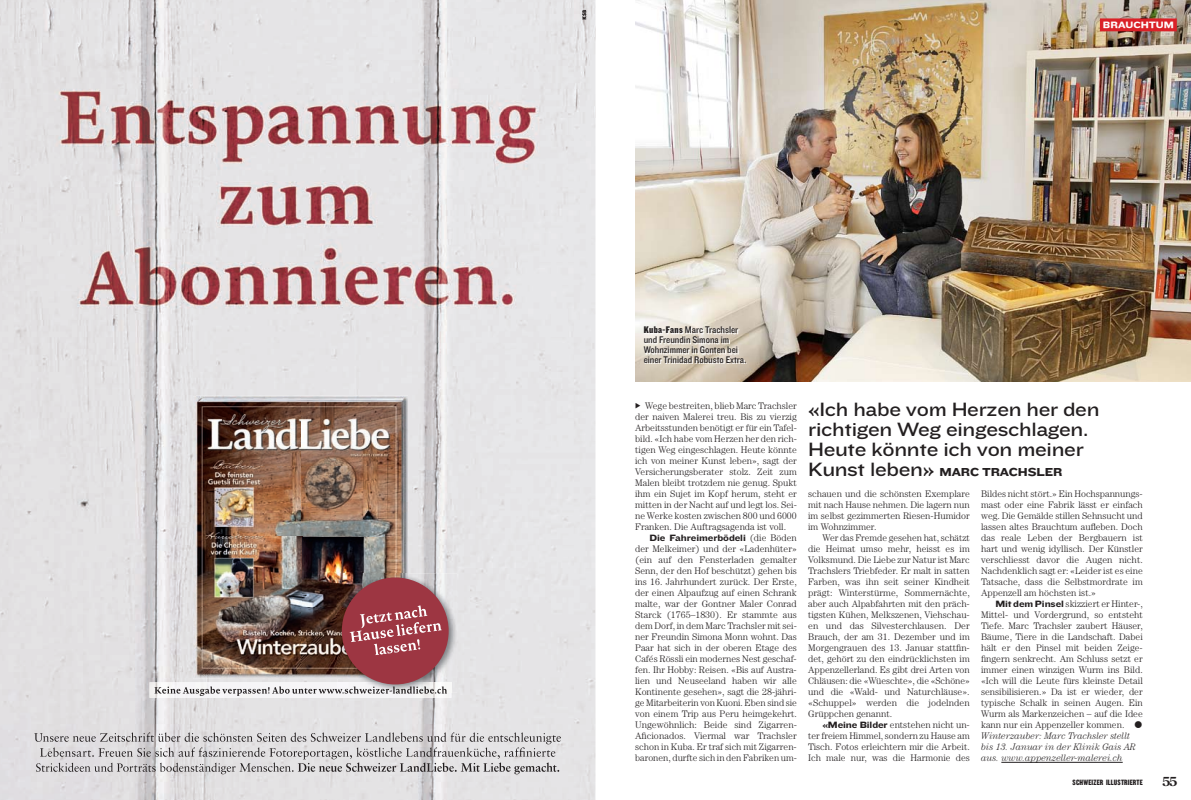
<style>
.page{position:relative;width:1191px;height:800px;background:#fff}
.page>*{position:absolute;margin:0;border:0;box-sizing:border-box;transform-origin:0 0}
.t1{font:20px/20px "Knockout HTF33 Junior Heviwt";letter-spacing:-.015em;color:#231f20}
.t2{font:700 12.5px "Century Old Style Std";color:#231f20}
.t3{font:12px "Knockout HTF53 Heviweight";letter-spacing:-.01em;color:#231f20}
.t4{font:10px/10px "Knockout HTF30 Junior Welterwt";color:#231f20}
.t5{font:300 9.5px/11px "Century Std";color:#231f20;text-align:justify}
.t6{font:italic 300 9.5px/11px "Century Std";color:#231f20}
.t7{font:9.5px "Knockout HTF53 Heviweight";letter-spacing:-.01em;color:#231f20}
.t8{font:9.5px "Knockout HTF53 Heviweight";letter-spacing:-.005em;color:#fff}
.t9{font:8px "Knockout HTF69 Full Liteweight";letter-spacing:.02em;color:#231f20}
.s1{font-family:"Knockout HTF70 Full Welterwt"}
.s2{font-family:"Century Std";font-weight:300}
.s3{font-family:"Knockout HTF33 Junior Heviwt";font-size:20px}
.s4{font-family:"Knockout HTF53 Heviweight";font-weight:400}
</style>
<div class="page">
<img style="left:635px;top:0;width:556px;height:381px">
<img style="left:0;top:0;width:595px;height:799px">
<img style="left:196px;top:395px;width:212px;height:1px">
<img style="left:408px;top:430px;width:1px;height:143px">
<img style="left:193px;top:396px;width:29px;height:282px">
<img style="left:222px;top:677px;width:115px;height:1px">
<img style="left:196px;top:396px;width:212px;height:211px">
<img style="left:196px;top:607px;width:141px;height:70px">
<img style="left:150px;top:682px;width:187px;height:4px">
<svg style="left:582px;top:10px;width:4px;height:9px"></svg>
<img style="left:337px;top:573px;width:120px;height:113px">
<img style="left:337px;top:573px;width:71px;height:104px">
<img style="left:337px;top:682px;width:114px;height:4px">
<div style="left:342px;top:577px;width:107px;height:107px;background:#9d3642;border-radius:50%"></div>
<svg style="left:350px;top:605px;width:92px;height:50px"></svg>
<svg style="left:34px;top:686px;width:527px;height:88px;background:#d3d1d3"></svg>
<div style="left:1100px;top:18px;width:76px;height:13px;background:#da2128"></div>
<hr style="left:1001px;top:761px;width:121px;height:1px;background:#231f20">
<div style="left:633px;top:315px;width:121px;height:57px;background:#fff;opacity:.75"></div>
<p class="t8" style="left:1102px;top:20px;width:73px">BRAUCHTUM</p>
<p class="t4" style="left:643px;top:325px;width:104px"><span class="s1">Kuba-Fans</span> Marc Trachsler und Freundin Simona im<br>Wohnzimmer in Gonten bei einer Trinidad Robusto Extra.</p>
<p class="t5" style="left:635px;top:400px;width:163px;text-indent:10px">Wege bestreiten, blieb Marc Trachsler der naiven Malerei treu. Bis zu vierzig Arbeitsstunden benötigt er für ein Tafel&shy;bild. «Ich habe vom Herzen her den rich&shy;tigen Weg eingeschlagen. Heute könnte ich von meiner Kunst leben», sagt der Versicherungsberater stolz. Zeit zum Malen bleibt trotzdem nie genug. Spukt ihm ein Sujet im Kopf herum, steht er mitten in der Nacht auf und legt los. Sei&shy;ne Werke kosten zwischen 800 und 6000<br>Franken. Die Auftragsagenda ist voll.</p>
<p class="t7" style="left:649px;top:532px;width:149px">Die Fahreimerbödeli <span class="s2">(die Böden</span></p>
<p class="t5" style="left:635px;top:543px;width:163px">der Melkeimer) und der «Ladenhüter» (ein auf den Fensterladen gemalter Senn, der den Hof beschützt) gehen bis ins 16. Jahrhundert zurück. Der Erste, der einen Alpaufzug auf einen Schrank malte, war der Gontner Maler Conrad Starck (1765–1830). Er stammte aus dem Dorf, in dem Marc Trachsler mit sei&shy;ner Freundin Simona Monn wohnt. Das Paar hat sich in der oberen Etage des Cafés Rössli ein modernes Nest geschaf&shy;fen. Ihr Hobby: Reisen. «Bis auf Austra&shy;lien und Neuseeland haben wir alle Kontinente gesehen», sagt die 28-jähri&shy;ge Mitarbeiterin von Kuoni. Eben sind sie von einem Trip aus Peru heimgekehrt.<br>Ungewöhnlich: Beide sind Zigarren-Aficionados. Viermal war Trachsler schon in Kuba. Er traf sich mit Zigarren&shy;baronen, durfte sich in den Fabriken um-</p>
<h1 class="t1" style="left:808px;top:399px;width:293px">«Ich habe vom Herzen her den richtigen Weg eingeschlagen.<br>Heute könnte ich von meiner</h1>
<p class="t3" style="left:808px;top:465px;width:256px"><span class="s3">Kunst leben»</span> Marc Trachsler</p>
<p class="t5" style="left:808px;top:488px;width:163px">schauen und die schönsten Exemplare mit nach Hause nehmen. Die lagern nun im selbst gezimmerten Riesen-Humidor im Wohnzimmer.</p>
<p class="t5" style="left:808px;top:532px;width:163px;text-indent:14px">Wer das Fremde gesehen hat, schätzt die Heimat umso mehr, heisst es im Volksmund. Die Liebe zur Natur ist Marc Trachslers Triebfeder. Er malt in satten Farben, was ihn seit seiner Kindheit prägt: Winterstürme, Sommernächte, aber auch Alpabfahrten mit den präch&shy;tigsten Kühen, Melkszenen, Viehschau&shy;en und das Silvesterchlausen. Der Brauch, der am 31. Dezember und im Morgengrauen des 13. Januar stattfin&shy;det, gehört zu den eindrücklichsten im Appenzellerland. Es gibt drei Arten von Chläusen: die «Wüeschte», die «Schöne» und die «Wald- und Naturchläuse». «Schuppel» werden die jodelnden Grüppchen genannt.</p>
<p class="t5" style="left:808px;top:719px;width:163px;text-indent:14px"><span class="s4">«Meine Bilder</span> entstehen nicht un&shy;ter freiem Himmel, sondern zu Hause am Tisch. Fotos erleichtern mir die Arbeit.<br>Ich male nur, was die Harmonie des</p>
<p class="t5" style="left:981px;top:488px;width:163px">Bildes nicht stört.» Ein Hochspannungs&shy;mast oder eine Fabrik lässt er einfach weg. Die Gemälde stillen Sehnsucht und lassen altes Brauchtum aufleben. Doch das reale Leben der Bergbauern ist hart und wenig idyllisch. Der Künstler verschliesst davor die Augen nicht.<br>Nachdenklich sagt er: «Leider ist es eine Tatsache, dass die Selbstmordrate im Appenzell am höchsten ist.»</p>
<p class="t5" style="left:981px;top:598px;width:163px;text-indent:14px"><span class="s4">Mit dem Pinsel</span> skizziert er Hinter-, Mittel- und Vordergrund, so entsteht Tiefe. Marc Trachsler zaubert Häuser, Bäume, Tiere in die Landschaft. Dabei hält er den Pinsel mit beiden Zeige&shy;fingern senkrecht. Am Schluss setzt er immer einen winzigen Wurm ins Bild. «Ich will die Leute fürs kleinste Detail sensibilisieren.» Da ist er wieder, der typische Schalk in seinen Augen. Ein Wurm als Markenzeichen – auf die Idee kann nur ein Appenzeller kommen.</p>
<p class="t6" style="left:981px;top:730px;width:156px">Winterzauber: Marc Trachsler stellt bis 13. Januar in der Klinik Gais AR aus. www.appenzeller-malerei.ch</p>
<p class="t9" style="left:1072px;top:777px;width:72px">SCHWEIZER ILLUSTRIERTE</p>
<h2 class="t2" style="left:1162px;top:772px;width:17px">55</h2>
</div>
